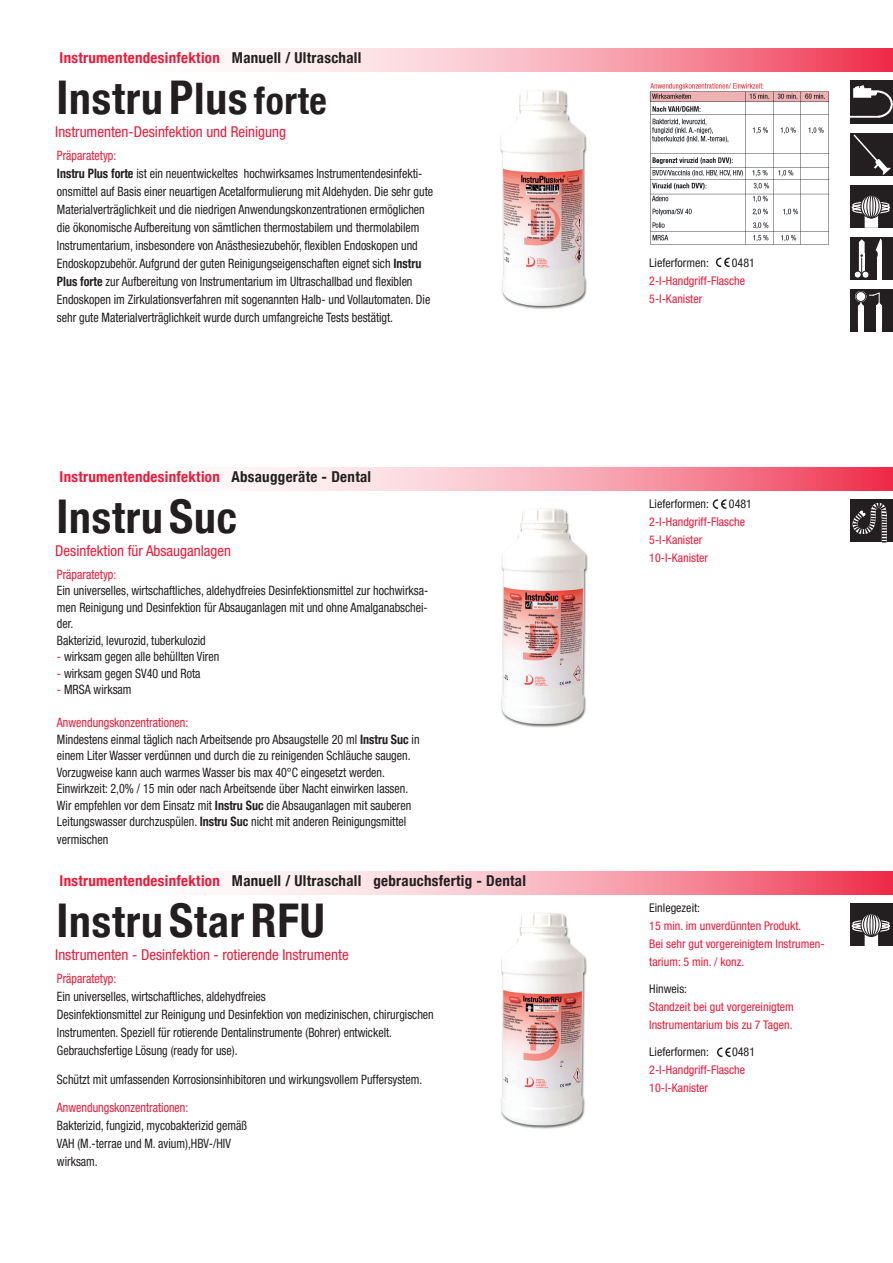
<style>
.page{position:relative;width:893px;height:1263px;background:#fff}
.page>*{position:absolute;margin:0;border:0;box-sizing:border-box;transform-origin:0 0}
.t1{font:700 condensed 43.5px "Helvetica Neue";letter-spacing:.02em;color:#231f20}
.t2{font:condensed 15px "Helvetica Neue";color:#ed1a39}
.t3{font:700 condensed 15px "Helvetica Neue";letter-spacing:.02em;color:#ed1a39}
.t4{font:700 condensed 15px "Helvetica Neue";letter-spacing:.02em;color:#231f20}
.t5{font:condensed 12.9px/18px "Helvetica Neue";color:#231f20;scale:.93 1}
.t6{font:condensed 12.9px "Helvetica Neue";color:#ed1a39;scale:.93 1}
.t7{font:condensed 12px/18px "Helvetica Neue";color:#ed1a39}
.t8{font:condensed 12px "Helvetica Neue";color:#231f20}
.s1{color:#231f20}
.s2{font-size:46.5px}
.s3{font-size:37.5px}
.s4{color:#ed1a39}
.s5{font-weight:700}
.s6{color:#fff}
</style>
<div class="page">
<img style="left:500px;top:90px;width:87px;height:219px">
<svg style="left:249px;top:49px;width:644px;height:23px;background:#f7a4b1"></svg>
<img style="left:851px;top:81px;width:42px;height:42px">
<div style="left:851px;top:133px;width:42px;height:43px;background:#231f20"></div>
<svg style="left:853px;top:134px;width:38px;height:41px"></svg>
<div style="left:851px;top:185px;width:42px;height:43px;background:#231f20"></div>
<svg style="left:865px;top:215px;width:13px;height:13px"></svg>
<div style="left:852px;top:201px;width:37px;height:7px;border:1px solid #fff;border-radius:50%"></div>
<div style="left:852px;top:207px;width:37px;height:7px;border:1px solid #fff;border-radius:50%"></div>
<div style="left:852px;top:204px;width:38px;height:7px;border:2px solid #fff;border-radius:50%"></div>
<svg style="left:861px;top:195px;width:20px;height:23px"></svg>
<div style="left:861px;top:195px;width:21px;height:23px;border:1px solid #231f20;border-radius:50%"></div>
<svg style="left:864px;top:195px;width:15px;height:23px"></svg>
<div style="left:863px;top:194px;width:16px;height:24px;border:1px solid #231f20;border-radius:50%"></div>
<svg style="left:867px;top:195px;width:8px;height:23px"></svg>
<div style="left:866px;top:194px;width:10px;height:24px;border:1px solid #231f20;border-radius:50%"></div>
<div style="left:870px;top:194px;width:3px;height:24px;border:1px solid #231f20;border-radius:50%"></div>
<div style="left:851px;top:237px;width:42px;height:43px;background:#231f20"></div>
<hr style="left:878px;top:242px;width:4px;height:38px;background:#fff">
<div style="left:854px;top:271px;width:7px;height:7px;background:#fff;border-radius:50%"></div>
<div style="left:854px;top:271px;width:7px;height:7px;border:1px solid #231f20;border-radius:50%"></div>
<div style="left:862px;top:271px;width:7px;height:8px;border:1px solid #231f20;border-radius:50%"></div>
<svg style="left:859px;top:238px;width:23px;height:40px"></svg>
<div style="left:851px;top:289px;width:42px;height:43px;background:#231f20"></div>
<div style="left:858px;top:306px;width:6px;height:26px;background:#fff"></div>
<div style="left:876px;top:306px;width:6px;height:26px;background:#fff"></div>
<svg style="left:858px;top:292px;width:24px;height:14px"></svg>
<div style="left:856px;top:292px;width:9px;height:9px;background:#fff;border-radius:50%"></div>
<div style="left:855px;top:291px;width:11px;height:11px;border:1px solid #231f20;border-radius:50%"></div>
<img style="left:501px;top:508px;width:87px;height:220px">
<svg style="left:249px;top:468px;width:644px;height:23px;background:#f7a4b1"></svg>
<div style="left:851px;top:500px;width:42px;height:42px;background:#231f20"></div>
<svg style="left:852px;top:503px;width:35px;height:40px"></svg>
<img style="left:501px;top:912px;width:86px;height:217px">
<svg style="left:249px;top:872px;width:644px;height:23px;background:#f7a4b1"></svg>
<div style="left:851px;top:904px;width:42px;height:42px;background:#231f20"></div>
<svg style="left:865px;top:933px;width:13px;height:13px"></svg>
<div style="left:852px;top:920px;width:37px;height:7px;border:1px solid #fff;border-radius:50%"></div>
<div style="left:852px;top:925px;width:37px;height:7px;border:1px solid #fff;border-radius:50%"></div>
<div style="left:852px;top:922px;width:38px;height:8px;border:2px solid #fff;border-radius:50%"></div>
<svg style="left:861px;top:913px;width:20px;height:23px"></svg>
<div style="left:861px;top:913px;width:21px;height:24px;border:1px solid #231f20;border-radius:50%"></div>
<svg style="left:864px;top:913px;width:15px;height:23px"></svg>
<div style="left:863px;top:913px;width:16px;height:23px;border:1px solid #231f20;border-radius:50%"></div>
<svg style="left:867px;top:913px;width:8px;height:23px"></svg>
<div style="left:866px;top:913px;width:10px;height:23px;border:1px solid #231f20;border-radius:50%"></div>
<div style="left:870px;top:913px;width:3px;height:23px;border:1px solid #231f20;border-radius:50%"></div>
<svg style="left:713px;top:499px;width:13px;height:10px"></svg>
<svg style="left:717px;top:1047px;width:14px;height:10px"></svg>
<img style="left:649px;top:83px;width:180px;height:162px">
<svg style="left:716px;top:258px;width:14px;height:9px"></svg>
<p class="t3" style="left:60px;top:49px;width:303px">Instrumentendesinfektion <span class="s1">Manuell / Ultraschall</span></p>
<h1 class="t1" style="left:56px;top:72px;width:272px"><span class="s2">I</span>nstru <span class="s2">P</span>lus <span class="s3">forte</span></h1>
<p class="t2" style="left:55px;top:123px;width:232px">Instrumenten-Desinfektion und Reinigung</p>
<p class="t5" style="left:57px;top:146px;width:406px"><span class="s4">Präparatetyp:<br></span><span class="s5">Instru Plus forte</span> ist ein neuentwickeltes hochwirksames Instrumentendesinfekti&shy;onsmittel auf Basis einer neuartigen Acetalformulierung mit Aldehyden. Die sehr gute Materialverträglichkeit und die niedrigen Anwendungskonzentrationen ermöglichen die ökonomische Aufbereitung von sämtlichen thermostabilem und thermolabilem Instrumentarium, insbesondere von Anästhesiezubehör, flexiblen Endoskopen und Endoskopzubehör. Aufgrund der guten Reinigungseigenschaften eignet sich <span class="s5">Instru Plus forte</span> zur Aufbereitung von Instrumentarium im Ultraschallbad und flexiblen Endoskopen im Zirkulationsverfahren mit sogenannten Halb- und Vollautomaten. Die sehr gute Materialverträglichkeit wurde durch umfangreiche Tests bestätigt.</p>
<p class="t3" style="left:60px;top:468px;width:313px">Instrumentendesinfektion <span class="s1">Absauggeräte - Dental</span></p>
<h1 class="t1" style="left:56px;top:491px;width:182px"><span class="s2">I</span>nstru <span class="s2">S</span>uc</h1>
<p class="t2" style="left:55px;top:542px;width:177px">Desinfektion für Absauganlagen</p>
<p class="t6" style="left:57px;top:567px;width:65px">Präparatetyp:</p>
<p class="t5" style="left:57px;top:582px;width:401px;line-height:16.5px">Ein universelles, wirtschaftliches, aldehydfreies Desinfektionsmittel zur hochwirksa&shy;men Reinigung und Desinfektion für Absauganlagen mit und ohne Amalganabschei&shy;der.<br>Bakterizid, levurozid, tuberkulozid</p>
<p class="t5" style="left:57px;top:648px;width:176px"><span class="s4">-</span> wirksam gegen alle behüllten Viren</p>
<p class="t5" style="left:57px;top:664px;width:156px"><span class="s4">-</span> wirksam gegen SV40 und Rota</p>
<p class="t5" style="left:57px;top:681px;width:82px"><span class="s4">-</span> MRSA wirksam</p>
<p class="t5" style="left:57px;top:714px;width:391px;line-height:16.5px"><span class="s4">Anwendungskonzentrationen:<br></span>Mindestens einmal täglich nach Arbeitsende pro Absaugstelle 20 ml <span class="s5">Instru Suc</span> in einem Liter Wasser verdünnen und durch die zu reinigenden Schläuche saugen.<br>Vorzugweise kann auch warmes Wasser bis max 40°C eingesetzt werden.<br>Einwirkzeit: 2,0% / 15 min oder nach Arbeitsende über Nacht einwirken lassen.<br>Wir empfehlen vor dem Einsatz mit <span class="s5">Instru Suc</span> die Absauganlagen mit sauberen Leitungswasser durchzuspülen. <span class="s5">Instru Suc</span> nicht mit anderen Reinigungsmittel</p>
<p class="t5" style="left:57px;top:831px;width:57px">vermischen</p>
<p class="t4" style="left:60px;top:872px;width:468px"><span class="s4">Instrumentendesinfektion</span> Manuell / Ultraschall gebrauchsfertig - Dental</p>
<h1 class="t1" style="left:56px;top:895px;width:270px"><span class="s2">I</span>nstru <span class="s2">S</span>tar<span class="s2">RFU</span></h1>
<p class="t2" style="left:55px;top:945px;width:295px">Instrumenten - Desinfektion - rotierende Instrumente</p>
<p class="t6" style="left:57px;top:971px;width:65px">Präparatetyp:</p>
<p class="t5" style="left:57px;top:987px;width:407px">Ein universelles, wirtschaftliches, aldehydfreies<br>Desinfektionsmittel zur Reinigung und Desinfektion von medizinischen, chirurgischen Instrumenten. Speziell für rotierende Dentalinstrumente (Bohrer) entwickelt.<br>Gebrauchsfertige Lösung (ready for use).</p>
<p class="t5" style="left:57px;top:1070px;width:394px">Schützt mit umfassenden Korrosionsinhibitoren und wirkungsvollem Puffersystem.</p>
<p class="t6" style="left:57px;top:1100px;width:143px">Anwendungskonzentrationen:</p>
<p class="t5" style="left:57px;top:1117px;width:206px">Bakterizid, fungizid, mycobakterizid gemäß<br>VAH (M.-terrae und M. avium),HBV-/HIV wirksam.</p>
<p class="t8" style="left:649px;top:256px;width:61px">Lieferformen:</p>
<p class="t8" style="left:732px;top:256px;width:25px">0481</p>
<p class="t7" style="left:649px;top:272px;width:97px">2-l-Handgriff-Flasche<br>5-l-Kanister</p>
<p class="t8" style="left:649px;top:497px;width:61px">Lieferformen:</p>
<p class="t8" style="left:729px;top:497px;width:25px">0481</p>
<p class="t7" style="left:649px;top:513px;width:97px">2-l-Handgriff-Flasche<br>5-l-Kanister<br>10-l-Kanister</p>
<p class="t8" style="left:649px;top:901px;width:52px">Einlegezeit:</p>
<p class="t7" style="left:649px;top:917px;width:177px">15 min. im unverdünnten Produkt.<br>Bei sehr gut vorgereinigtem Instrumen&shy;tarium: 5 min. / konz.</p>
<p class="t8" style="left:649px;top:982px;width:39px">Hinweis:</p>
<p class="t7" style="left:649px;top:998px;width:146px">Standzeit bei gut vorgereinigtem<br>Instrumentarium bis zu 7 Tagen.</p>
<p class="t7" style="left:649px;top:1043px;width:107px"><span class="s1">Lieferformen:</span> <span class="s6">CE</span> <span class="s1">0481<br></span>2-l-Handgriff-Flasche<br>10-l-Kanister</p>
</div>
